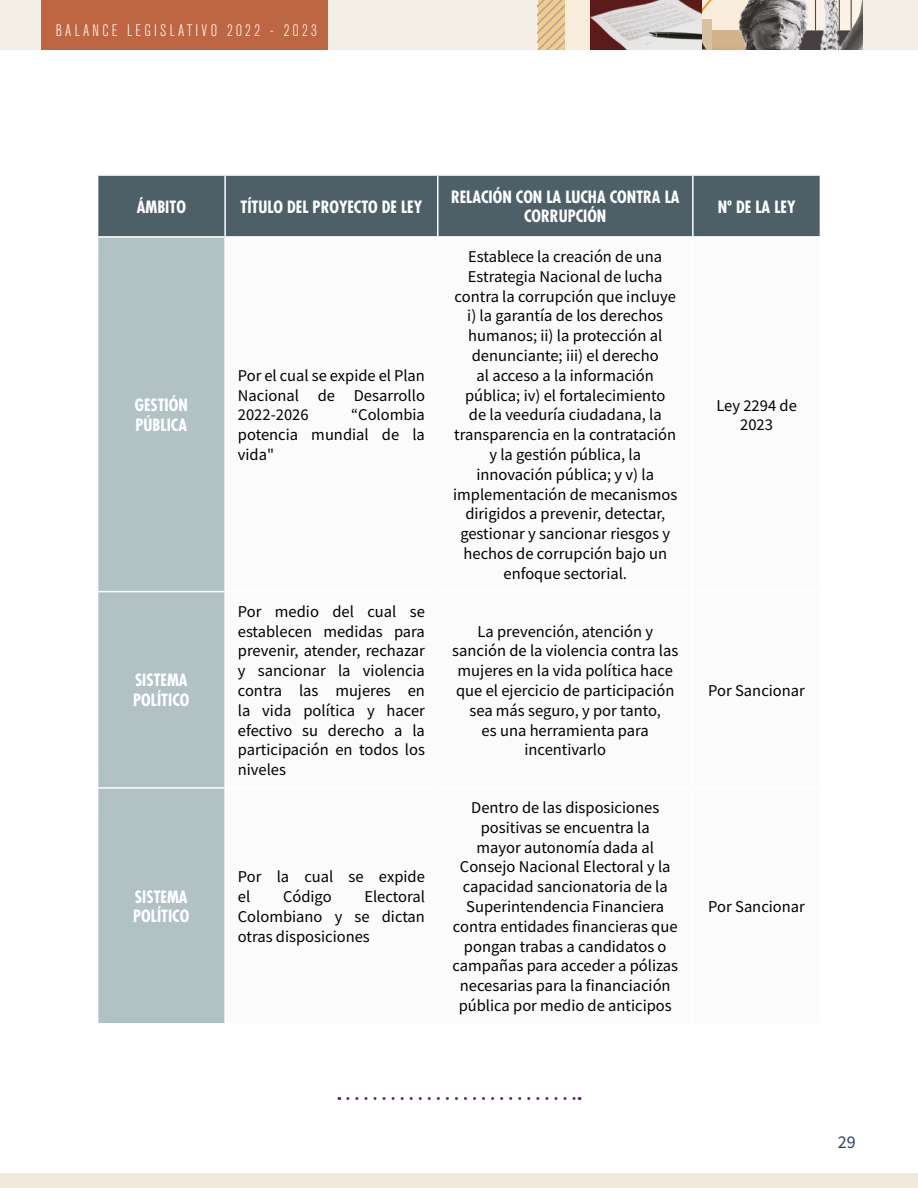
<style>
.page{position:relative;width:918px;height:1188px;background:#fff}
.page>*{position:absolute;margin:0;border:0;box-sizing:border-box;transform-origin:0 0}
.t1{font:18px "Source Sans Pro";color:#28446b}
.t2{font:16.5px/19.8px "Source Sans Pro";color:#000;text-align:justify}
.t3{font:700 condensed 16.5px/19.8px "Futura LT";color:#fff}
.t4{font:300 condensed 16.5px "Akzidenz Grotesk BQ";letter-spacing:.2em;color:#fff}
</style>
<div class="page">
<div style="left:0;top:0;width:918px;height:50px;background:#f4efe6"></div>
<hr style="left:0;top:0;width:1px;height:50px;background:#dbcaae">
<div style="left:41px;top:0;width:287px;height:50px;background:#be6642"></div>
<hr style="left:863px;top:0;width:1px;height:30px;background:#59412b">
<div style="left:566px;top:0;width:136px;height:50px;background:#f8ecdb"></div>
<svg style="left:702px;top:0;width:161px;height:50px"></svg>
<img style="left:590px;top:0;width:112px;height:50px">
<svg style="left:538px;top:0;width:28px;height:49px"></svg>
<div style="left:0;top:1174px;width:918px;height:14px;background:#f0e8d9"></div>
<svg style="left:348px;top:1097px;width:232px;height:3px"></svg>
<div style="left:98px;top:176px;width:722px;height:60px;background:#4d6068"></div>
<div style="left:98px;top:238px;width:126px;height:785px;background:#b1c1c4"></div>
<hr style="left:224px;top:176px;width:2px;height:60px;background:#fff">
<hr style="left:437px;top:176px;width:1px;height:60px;background:#fff">
<hr style="left:692px;top:176px;width:2px;height:60px;background:#fff">
<hr style="left:97px;top:591px;width:128px;height:1px;background:#fff">
<hr style="left:97px;top:787px;width:128px;height:2px;background:#fff">
<p class="t4" style="left:56px;top:21px;width:263px">BALANCE LEGISLATIVO 2022 - 2023</p>
<p class="t3" style="left:137px;top:197px;width:51px">ÁMBITO</p>
<p class="t3" style="left:241px;top:197px;width:183px">TÍTULO DEL PROYECTO DE LEY</p>
<p class="t3" style="left:451px;top:187px;width:230px;text-align:center">RELACIÓN CON LA LUCHA CONTRA LA<br>CORRUPCIÓN</p>
<p class="t3" style="left:135px;top:395px;width:55px">GESTIÓN<br>PÚBLICA</p>
<p class="t3" style="left:133px;top:671px;width:58px">SISTEMA<br>POLÍTICO</p>
<p class="t3" style="left:133px;top:887px;width:58px">SISTEMA<br>POLÍTICO</p>
<p class="t2" style="left:238px;top:365px;width:189px">Por el cual se expide el Plan Nacional de Desarrollo 2022-2026</p>
<p class="t2" style="left:238px;top:405px;width:189px;text-indent:113px">“Colombia potencia mundial de la vida"</p>
<p class="t2" style="left:238px;top:601px;width:189px">Por medio del cual se establecen medidas para prevenir, atender, rechazar y sancionar la violencia contra las mujeres en la vida política y hacer efectivo su derecho a la participación en todos los niveles</p>
<p class="t2" style="left:238px;top:867px;width:189px">Por la cual se expide el</p>
<p class="t2" style="left:283px;top:887px;width:50px">Código</p>
<p class="t2" style="left:238px;top:887px;width:189px;text-indent:127px">Electoral Colombiano y se dictan otras disposiciones</p>
<p class="t2" style="left:453px;top:247px;width:226px;text-align:center">Establece la creación de una<br>Estrategia Nacional de lucha contra la corrupción que incluye i) la garantía de los derechos humanos; ii) la protección al denunciante; iii) el derecho<br>al acceso a la información pública; iv) el fortalecimiento<br>de la veeduría ciudadana, la transparencia en la contratación y la gestión pública, la innovación pública; y v) la implementación de mecanismos dirigidos a prevenir, detectar, gestionar y sancionar riesgos y hechos de corrupción bajo un enfoque sectorial.</p>
<p class="t2" style="left:452px;top:621px;width:227px;text-align:center">La prevención, atención y sanción de la violencia contra las mujeres en la vida política hace que el ejercicio de participación sea más seguro, y por tanto,<br>es una herramienta para incentivarlo</p>
<p class="t2" style="left:453px;top:798px;width:227px;text-align:center">Dentro de las disposiciones positivas se encuentra la<br>mayor autonomía dada al<br>Consejo Nacional Electoral y la capacidad sancionatoria de la<br>Superintendencia Financiera contra entidades financieras que pongan trabas a candidatos o campañas para acceder a pólizas necesarias para la financiación pública por medio de anticipos</p>
<p class="t3" style="left:718px;top:197px;width:79px">Nº DE LA LEY</p>
<p class="t2" style="left:716px;top:395px;width:82px;text-align:center">Ley 2294 de<br>2023</p>
<p class="t2" style="left:708px;top:680px;width:98px">Por Sancionar</p>
<p class="t2" style="left:708px;top:897px;width:98px">Por Sancionar</p>
<p class="t1" style="left:838px;top:1130px;width:19px">29</p>
</div>
